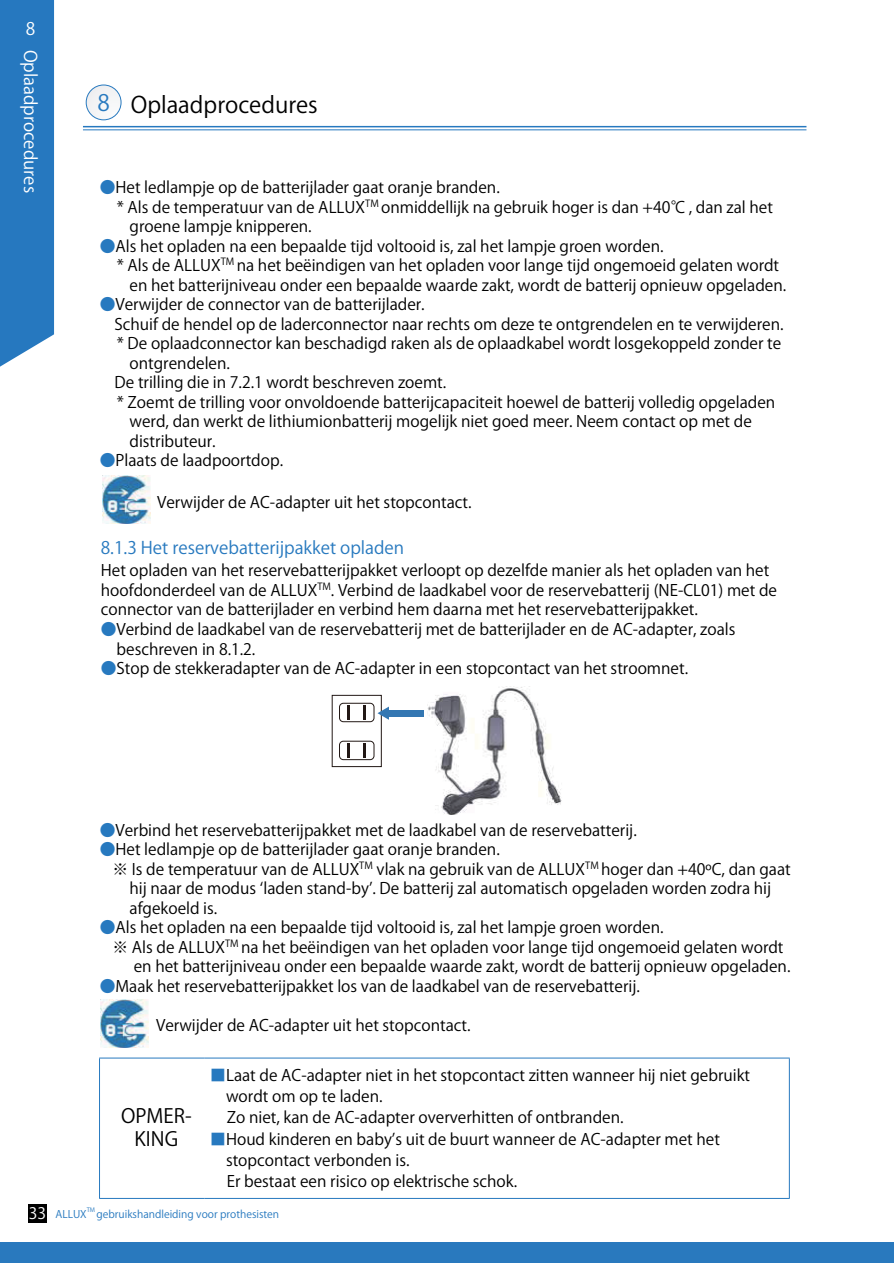
<style>
.page{position:relative;width:894px;height:1263px;background:#fff}
.page>*{position:absolute;margin:0;border:0;box-sizing:border-box;transform-origin:0 0}
.t1{font:22.5px "Koz Go Pr 6 N";color:#000}
.t2{font:19.5px/23.4px "Koz Go Pr 6 N";color:#000;text-align:center}
.t3{font:17.25px "Koz Go Pr 6 N";color:#2779bf}
.t4{font:17.25px "Koz Go Pr 6 N";color:#fff}
.t5{font:15.75px/21.1px "Koz Go Pr 6 N";color:#000}
.t6{font:15.75px "Koz Go Pr 6 N";color:#fff}
.t7{font:10.5px "Koz Go Pr 6 N";color:#2779bf}
.t8{font:6px "Koz Go Pr 6 N";color:#2779bf}
.s1{color:#2779bf}
</style>
<div class="page">
<hr style="left:83px;top:126px;width:723px;height:1px;background:#2678bf">
<hr style="left:83px;top:129px;width:723px;height:1px;background:#2678bf">
<div style="left:0;top:1241px;width:893px;height:22px;background:#2979be"></div>
<div style="left:28px;top:1204px;width:18px;height:18px;background:#000"></div>
<svg style="left:86px;top:85px;width:35px;height:35px"></svg>
<div style="left:86px;top:85px;width:35px;height:35px;border:1px solid #2779bf;border-radius:50%"></div>
<div style="left:0;top:0;width:54px;height:367px;background:#2678bf"></div>
<img style="left:427px;top:686px;width:135px;height:128px">
<div style="left:385px;top:710px;width:38px;height:6px;background:#3477b2"></div>
<svg style="left:332px;top:694px;width:57px;height:73px"></svg>
<hr style="left:99px;top:1057px;width:105px;height:1px;background:#2779bf">
<hr style="left:99px;top:1058px;width:1px;height:140px;background:#2779bf">
<hr style="left:204px;top:1057px;width:585px;height:1px;background:#2779bf">
<hr style="left:788px;top:1058px;width:1px;height:140px;background:#2779bf">
<hr style="left:99px;top:1198px;width:105px;height:1px;background:#2779bf">
<hr style="left:204px;top:1198px;width:585px;height:1px;background:#2779bf">
<img style="left:103px;top:475px;width:48px;height:48px">
<img style="left:100px;top:999px;width:48px;height:48px">
<p class="t4" style="left:26px;top:19px;width:11px">8</p>
<p class="t4" style="left:40px;top:50px;width:145px;rotate:90deg">Oplaadprocedures</p>
<h1 class="t1" style="left:97px;top:92px;width:222px"><span class="s1">8</span> Oplaadprocedures</h1>
<p class="t5" style="left:100px;top:177px;width:401px"><span class="s1">●</span>Het ledlampje op de batterijlader gaat oranje branden.</p>
<p class="t5" style="left:117px;top:197px;width:657px">* Als de temperatuur van de ALLUX<sup>TM</sup> onmiddellijk na gebruik hoger is dan +40℃, dan zal het</p>
<p class="t5" style="left:129px;top:216px;width:183px">groene lampje knipperen.</p>
<p class="t5" style="left:100px;top:236px;width:565px"><span class="s1">●</span>Als het opladen na een bepaalde tijd voltooid is, zal het lampje groen worden.</p>
<p class="t5" style="left:117px;top:255px;width:663px">* Als de ALLUX<sup>TM</sup> na het beëindigen van het opladen voor lange tijd ongemoeid gelaten wordt</p>
<p class="t5" style="left:129px;top:275px;width:658px">en het batterijniveau onder een bepaalde waarde zakt, wordt de batterij opnieuw opgeladen.</p>
<p class="t5" style="left:100px;top:294px;width:326px"><span class="s1">●</span>Verwijder de connector van de batterijlader.</p>
<p class="t5" style="left:115px;top:314px;width:670px">Schuif de hendel op de laderconnector naar rechts om deze te ontgrendelen en te verwijderen.</p>
<p class="t5" style="left:117px;top:333px;width:665px">* De oplaadconnector kan beschadigd raken als de oplaadkabel wordt losgekoppeld zonder te</p>
<p class="t5" style="left:129px;top:353px;width:102px">ontgrendelen.</p>
<p class="t5" style="left:115px;top:372px;width:333px">De trilling die in 7.2.1 wordt beschreven zoemt.</p>
<p class="t5" style="left:117px;top:392px;width:659px">* Zoemt de trilling voor onvoldoende batterijcapaciteit hoewel de batterij volledig opgeladen</p>
<p class="t5" style="left:129px;top:411px;width:623px">werd, dan werkt de lithiumionbatterij mogelijk niet goed meer. Neem contact op met de</p>
<p class="t5" style="left:129px;top:431px;width:88px">distributeur.</p>
<p class="t5" style="left:100px;top:450px;width:185px"><span class="s1">●</span>Plaats de laadpoortdop.</p>
<p class="t5" style="left:157px;top:492px;width:315px">Verwijder de AC-adapter uit het stopcontact.</p>
<p class="t3" style="left:101px;top:538px;width:305px">8.1.3 Het reservebatterijpakket opladen</p>
<p class="t5" style="left:101px;top:561px;width:677px;line-height:19.5px">Het opladen van het reservebatterijpakket verloopt op dezelfde manier als het opladen van het hoofdonderdeel van de ALLUX<sup>TM</sup>. Verbind de laadkabel voor de reservebatterij (NE-CL01) met de connector van de batterijlader en verbind hem daarna met het reservebatterijpakket.</p>
<p class="t5" style="left:116px;top:620px;width:620px;line-height:19.5px;text-indent:-16px"><span class="s1">●</span>Verbind de laadkabel van de reservebatterij met de batterijlader en de AC-adapter, zoals beschreven in 8.1.2.</p>
<p class="t5" style="left:101px;top:658px;width:588px"><span class="s1">●</span>Stop de stekkeradapter van de AC-adapter in een stopcontact van het stroomnet.</p>
<p class="t5" style="left:100px;top:820px;width:538px"><span class="s1">●</span>Verbind het reservebatterijpakket met de laadkabel van de reservebatterij.</p>
<p class="t5" style="left:100px;top:839px;width:401px"><span class="s1">●</span>Het ledlampje op de batterijlader gaat oranje branden.</p>
<p class="t5" style="left:112px;top:859px;width:679px">※ Is de temperatuur van de ALLUX<sup>TM</sup> vlak na gebruik van de ALLUX<sup>TM</sup> hoger dan +40ºC, dan gaat</p>
<p class="t5" style="left:129px;top:878px;width:643px">hij naar de modus ‘laden stand-by’. De batterij zal automatisch opgeladen worden zodra hij</p>
<p class="t5" style="left:129px;top:898px;width:89px">afgekoeld is.</p>
<p class="t5" style="left:100px;top:917px;width:565px"><span class="s1">●</span>Als het opladen na een bepaalde tijd voltooid is, zal het lampje groen worden.</p>
<p class="t5" style="left:112px;top:937px;width:672px">※ Als de ALLUX<sup>TM</sup> na het beëindigen van het opladen voor lange tijd ongemoeid gelaten wordt</p>
<p class="t5" style="left:134px;top:956px;width:658px">en het batterijniveau onder een bepaalde waarde zakt, wordt de batterij opnieuw opgeladen.</p>
<p class="t5" style="left:100px;top:976px;width:541px"><span class="s1">●</span>Maak het reservebatterijpakket los van de laadkabel van de reservebatterij.</p>
<p class="t5" style="left:156px;top:1015px;width:315px">Verwijder de AC-adapter uit het stopcontact.</p>
<p class="t2" style="left:121px;top:1104px;width:72px">OPMER-<br>KING</p>
<p class="t5" style="left:226px;top:1065px;width:525px;text-indent:-16px"><span class="s1">■</span>Laat de AC-adapter niet in het stopcontact zitten wanneer hij niet gebruikt wordt om op te laden.<br>Zo niet, kan de AC-adapter oververhitten of ontbranden.</p>
<p class="t5" style="left:226px;top:1128px;width:495px;text-indent:-16px"><span class="s1">■</span>Houd kinderen en baby’s uit de buurt wanneer de AC-adapter met het stopcontact verbonden is.<br>Er bestaat een risico op elektrische schok.</p>
<p class="t6" style="left:29px;top:1204px;width:19px">33</p>
<p class="t7" style="left:96px;top:1207px;width:184px">gebruikshandleiding voor prothesisten</p>
<p class="t7" style="left:55px;top:1207px;width:33px">ALLUX</p>
<p class="t8" style="left:87px;top:1206px;width:10px">TM</p>
</div>
